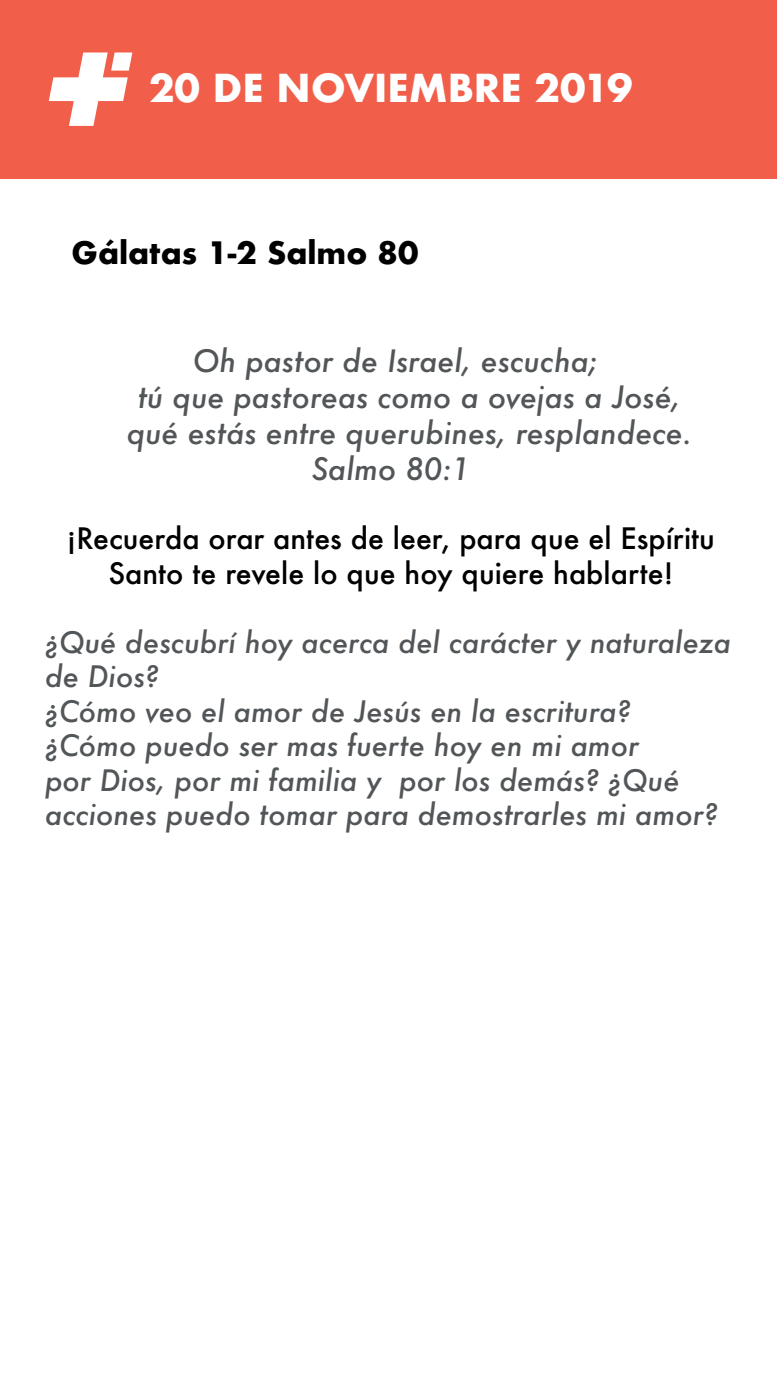
<style>
.page{position:relative;width:777px;height:1380px;background:#fff}
.page>*{position:absolute;margin:0;border:0;box-sizing:border-box;transform-origin:0 0}
.t1{font:700 37.5px "Futura";color:#fff}
.t2{font:italic 500 30px "Futura";color:#525658}
.t3{font:700 30px "Futura";color:#000}
.t4{font:italic 500 28.75px/34.5px "Futura";color:#525658}
.t5{font:500 28.75px/34.5px "Futura";color:#000;text-align:center}
</style>
<div class="page">
<div style="left:0;top:0;width:776px;height:178px;background:#f15e4a"></div>
<svg style="left:49px;top:52px;width:83px;height:74px"></svg>
<p class="t1" style="left:149px;top:61px;width:485px">20 DE NOVIEMBRE 2019</p>
<p class="t3" style="left:72px;top:231px;width:348px">Gálatas 1-2 Salmo 80</p>
<p class="t2" style="left:193px;top:341px;width:406px">Oh pastor de Israel, escucha;</p>
<p class="t2" style="left:138px;top:377px;width:544px">tú que pastoreas como a ovejas a José,</p>
<p class="t2" style="left:127px;top:413px;width:566px">qué estás entre querubines, resplandece.</p>
<p class="t2" style="left:311px;top:449px;width:160px">Salmo 80:1</p>
<p class="t5" style="left:67px;top:521px;width:649px">¡Recuerda orar antes de leer, para que el Espíritu<br>Santo te revele lo que hoy quiere hablarte!</p>
<p class="t4" style="left:45px;top:625px;width:687px">¿Qué descubrí hoy acerca del carácter y naturaleza de Dios?</p>
<p class="t4" style="left:45px;top:694px;width:587px">¿Cómo veo el amor de Jesús en la escritura?</p>
<p class="t4" style="left:45px;top:728px;width:674px">¿Cómo puedo ser mas fuerte hoy en mi amor<br>por Dios, por mi familia y por los demás? ¿Qué acciones puedo tomar para demostrarles mi amor?</p>
</div>
